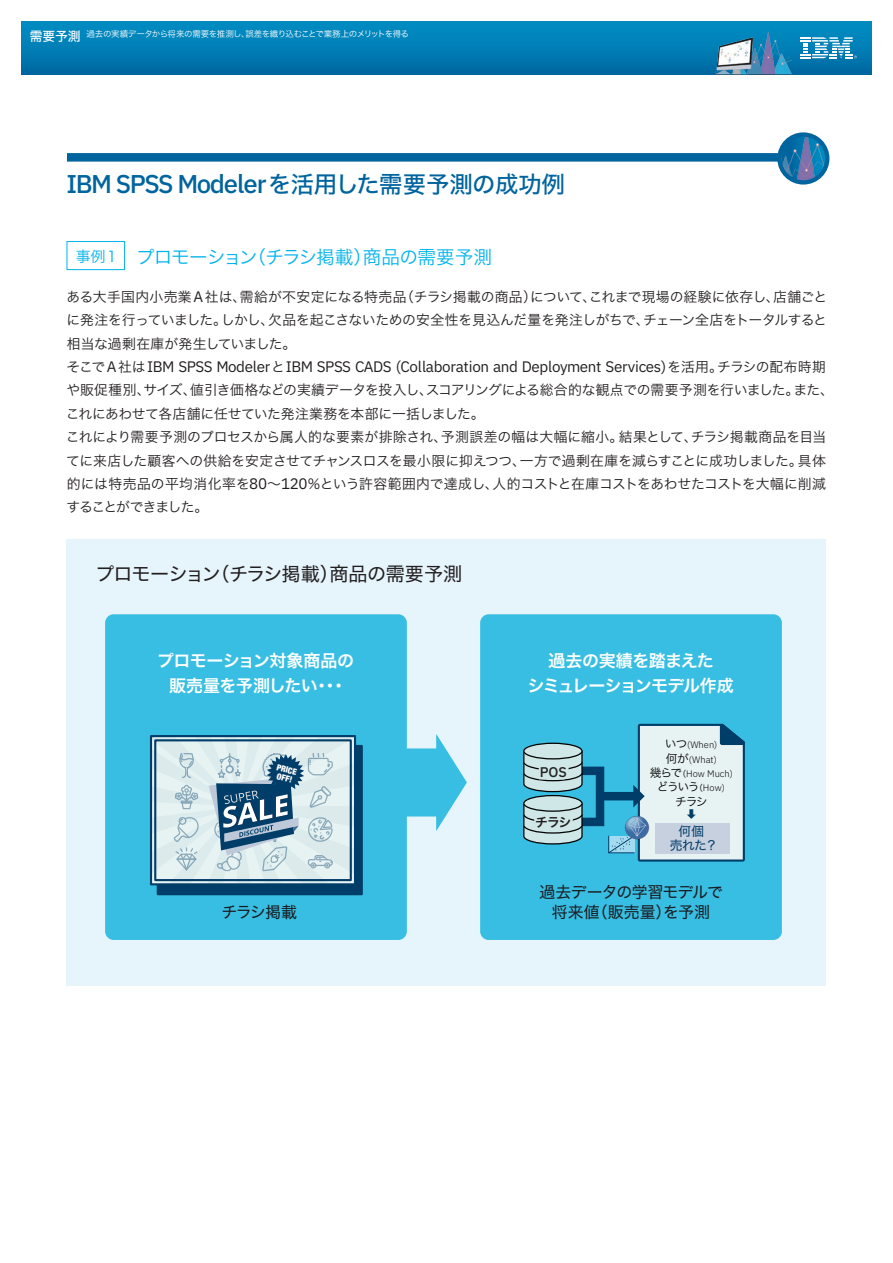
<style>
.page{position:relative;width:893px;height:1263px;background:#fff}
.page>*{position:absolute;margin:0;border:0;box-sizing:border-box;transform-origin:0 0}
.t1{font:500 25.65px "IBM Plex Sans";letter-spacing:-.055em;color:#00649e}
.t2{font:19.2px "Hira Kaku Std N W4";letter-spacing:-.035em;color:#231f20}
.t3{font:18.6px "Hira Kaku Pro N W3";letter-spacing:-.04em;color:#00b3ee}
.t4{font:16.95px/25px "Hira Kaku Std N W6";letter-spacing:-.04em;color:#fff;text-align:center}
.t5{font:15.9px "Hira Kaku Std N W4";letter-spacing:-.03em;color:#1a1c21}
.t6{font:15.9px "Hira Kaku Std N W4";color:#1a1c21}
.t7{font:15.15px "IBM Plex Sans";letter-spacing:-.025em;color:#231f20}
.t8{font:500 14.1px "IBM Plex Sans";color:#231f20}
.t9{font:13.8px/23.4px "Hira Kaku Pro N W3";letter-spacing:-.015em;color:#231f20;text-align:justify}
.t10{font:12.75px/13.8px "Hira Kaku Std N W4";color:#003e69;text-align:center}
.t11{font:12.75px "Hira Kaku Std N W6";color:#231f20}
.t12{font:11.7px/14.4px "Hira Kaku Std N W3";letter-spacing:-.115em;color:#030303;text-align:center}
.t13{font:300 10.65px "UD Shin Go Pro";color:#003e69}
.t14{font:300 9.3px/14.4px "IBM Plex Sans";color:#030303;text-align:center}
.t15{font:8.55px "Hira Kaku Pro N W3";letter-spacing:-.05em;color:#fff}
.t16{font:900 condensed 8.55px/8.1px "Helvetica Neue";color:#fff}
.s1{font-family:"Hira Kaku Std N W5";font-size:12.75px}
.s2{font-family:"Hira Kaku Std N W5";font-weight:400;font-size:23.4px}
.s3{font-size:14.85px}
.s4{font-family:"IBM Plex Sans";font-size:15.15px}
.s5{font-family:"Hira Kaku Pro N W3";font-size:13.8px}
.s6{font-family:"Hira Kaku Std N W3";font-weight:400;font-size:11.7px}
.s7{font-family:"Hira Kaku Std N W3";font-weight:400;font-size:8.55px}
.s8{font-size:8.55px}
.s9{font-family:"IBM Plex Sans";font-weight:300;font-size:9.3px}
</style>
<div class="page">
<div style="left:67px;top:153px;width:759px;height:9px;background:#00649e"></div>
<div style="left:67px;top:241px;width:58px;height:29px;border:1px solid #00b3ee"></div>
<div style="left:21px;top:21px;width:851px;height:53px;background:linear-gradient(to bottom,#0090c5,#006aa3)"></div>
<img style="left:714px;top:26px;width:77px;height:48px">
<svg style="left:800px;top:37px;width:57px;height:21px"></svg>
<div style="left:67px;top:539px;width:757px;height:446px;background:#e6f5fc"></div>
<div style="left:105px;top:614px;width:302px;height:326px;background:#38bee2;border-radius:9px"></div>
<div style="left:480px;top:614px;width:302px;height:326px;background:#38bee2;border-radius:9px"></div>
<div style="left:158px;top:746px;width:204px;height:148px;background:#003e69"></div>
<div style="left:157px;top:745px;width:206px;height:150px;border:2px solid #003e69"></div>
<div style="left:150px;top:735px;width:206px;height:150px;border:2px solid #003e69"></div>
<div style="left:565px;top:766px;width:39px;height:60px;border:9px solid #003e69"></div>
<div style="left:601px;top:792px;width:34px;height:8px;background:#003e69"></div>
<div style="left:389px;top:748px;width:54px;height:68px;background:#38bee2"></div>
<svg style="left:436px;top:734px;width:31px;height:97px"></svg>
<svg style="left:523px;top:742px;width:60px;height:103px;background:#a1c3c6"></svg>
<svg style="left:608px;top:724px;width:137px;height:138px"></svg>
<img style="left:620px;top:810px;width:34px;height:35px">
<div style="left:655px;top:823px;width:75px;height:31px;background:#c7d0df"></div>
<svg style="left:151px;top:736px;width:204px;height:148px;background:#aec6d0"></svg>
<img style="left:779px;top:135px;width:48px;height:47px;border-radius:24px">
<div style="left:777px;top:132px;width:52px;height:53px;border:4px solid #00649e;border-radius:50%"></div>
<p class="t15" style="left:30px;top:26px;width:381px"><span class="s1">需要予測</span> 過去の実績データから将来の需要を推測し、誤差を織り込むことで業務上のメリットを得る</p>
<h1 class="t1" style="left:66px;top:164px;width:500px">IBM SPSS Modeler<span class="s2">を活用した需要予測の成功例</span></h1>
<h3 class="t3" style="left:76px;top:240px;width:418px"><span class="s3">事例１</span> プロモーション（チラシ掲載）商品の需要予測</h3>
<p class="t9" style="left:66px;top:284px;width:762px">ある大手国内小売業<span class="s4">A</span>社は、需給が不安定になる特売品（チラシ掲載の商品）について、これまで現場の経験に依存し、店舗ごとに発注を行っていました。しかし、欠品を起こさないための安全性を見込んだ量を発注しがちで、チェーン全店をトータルすると相当な過剰在庫が発生していました。</p>
<p class="t7" style="left:67px;top:355px;width:761px"><span class="s5">そこで</span>A<span class="s5">社は</span>IBM SPSS Modeler<span class="s5">と</span>IBM SPSS CADS (Collaboration and Deployment Services)<span class="s5">を活用。チラシの配布時期</span></p>
<p class="t9" style="left:66px;top:378px;width:769px;text-align:left">や販促種別、サイズ、値引き価格などの実績データを投入し、スコアリングによる総合的な観点での需要予測を行いました。また、これにあわせて各店舗に任せていた発注業務を本部に一括しました。<br>これにより需要予測のプロセスから属人的な要素が排除され、予測誤差の幅は大幅に縮小。結果として、チラシ掲載商品を目当てに来店した顧客への供給を安定させてチャンスロスを最小限に抑えつつ、一方で過剰在庫を減らすことに成功しました。具体的には特売品の平均消化率を<span class="s4">80</span>～<span class="s4">120</span>％という許容範囲内で達成し、人的コストと在庫コストをあわせたコストを大幅に削減することができました。</p>
<h2 class="t2" style="left:96px;top:560px;width:368px">プロモーション（チラシ掲載）商品の需要予測</h2>
<p class="t4" style="left:157px;top:649px;width:199px">プロモーション対象商品の販売量を予測したい･･･</p>
<p class="t4" style="left:527px;top:649px;width:208px">過去の実績を踏まえた<br>シミュレーションモデル作成</p>
<p class="t16" style="left:278px;top:763px;width:22px;rotate:15deg">PRICE<br>OFF!</p>
<p class="t8" style="left:540px;top:761px;width:29px">POS</p>
<p class="t11" style="left:535px;top:812px;width:38px">チラシ</p>
<p class="t14" style="left:650px;top:737px;width:85px"><span class="s6">いつ</span>(When)<br><span class="s6">何が</span>(What)<br><span class="s6">幾らで</span><span class="s7">（</span>How Much)</p>
<p class="t12" style="left:657px;top:779px;width:69px">どういう<span class="s8">（</span><span class="s9">How)</span>チラシ</p>
<p class="t13" style="left:686px;top:806px;width:12px">⬇</p>
<p class="t10" style="left:670px;top:825px;width:50px">何個<br>売れた？</p>
<p class="t5" style="left:539px;top:879px;width:185px">過去データの学習モデルで</p>
<p class="t5" style="left:221px;top:900px;width:77px">チラシ掲載</p>
<p class="t6" style="left:552px;top:900px;width:160px">将来値（販売量）を予測</p>
</div>
